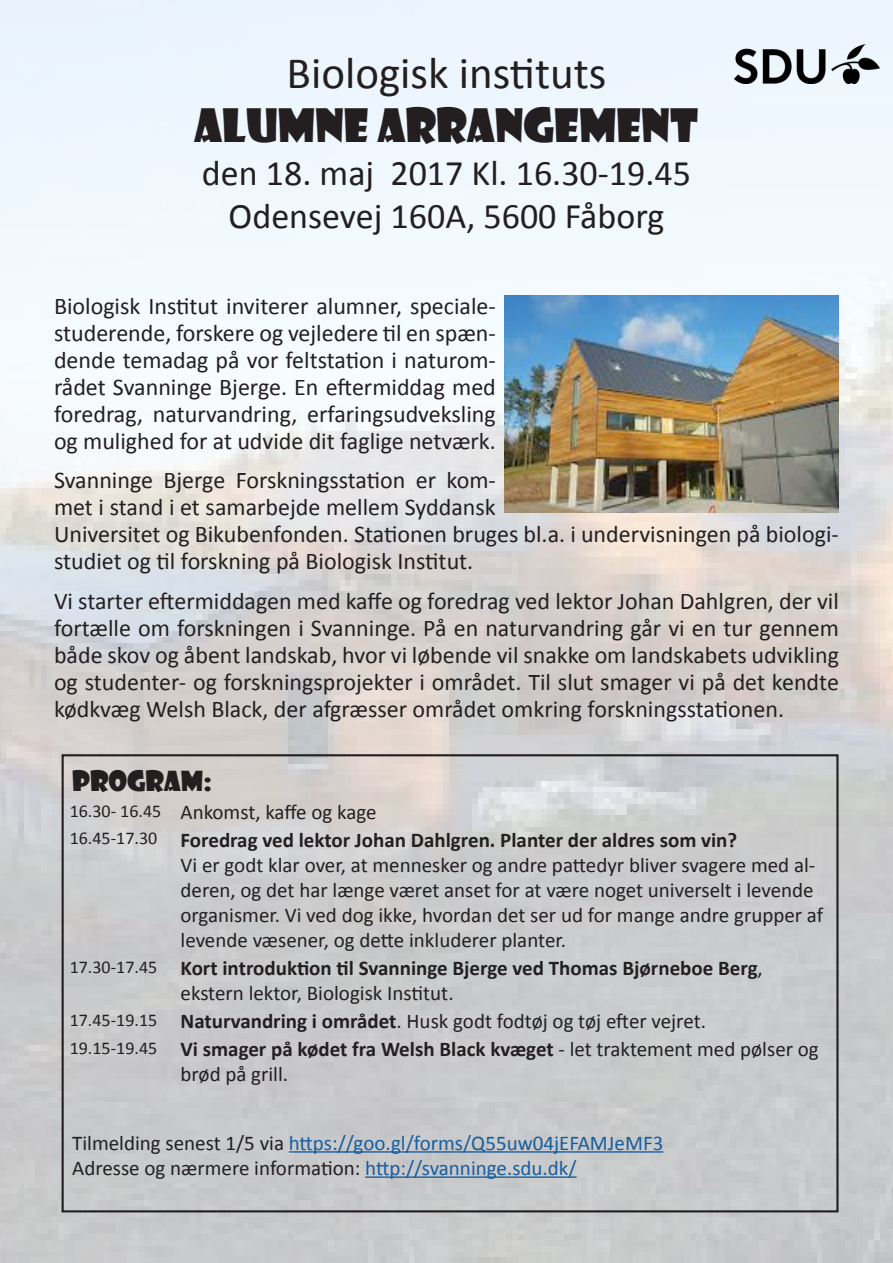
<style>
.page{position:relative;width:893px;height:1263px;background:#fff}
.page>*{position:absolute;margin:0;border:0;box-sizing:border-box;transform-origin:0 0}
.t1{font:45px "Calibri";color:#231f20}
.t2{font:45px "Showcard Gothic";color:#231f20}
.t3{font:36px "Calibri";color:#231f20}
.t4{font:27px "Showcard Gothic";color:#231f20}
.t5{font:24px/27px "Calibri";color:#231f20;text-align:justify}
.t6{font:21px/25.2px "Calibri";color:#231f20}
.t7{font:700 21px "Calibri";color:#231f20}
.t8{font:21px "Calibri";color:#175d9e}
.t9{font:18px "Calibri";color:#231f20}
.s1{font-weight:400}
.s2{font-weight:700}
.s3{color:#231f20}
.s4{color:#175d9e}
</style>
<div class="page">
<img style="left:0;top:0;width:893px;height:1263px">
<img style="left:504px;top:296px;width:334px;height:217px">
<hr style="left:289px;top:1151px;width:374px;height:1px;background:#175d9e">
<hr style="left:365px;top:1176px;width:212px;height:2px;background:#175d9e">
<div style="left:62px;top:754px;width:776px;height:458px;border:2px solid #231f20"></div>
<img style="left:734px;top:44px;width:145px;height:39px">
<p class="t1" style="left:287px;top:44px;width:321px">Biologisk instituts</p>
<p class="t2" style="left:195px;top:95px;width:505px">ALUMNE ARRANGEMENT</p>
<p class="t3" style="left:202px;top:150px;width:490px">den 18. maj 2017 Kl. 16.30-19.45</p>
<p class="t3" style="left:229px;top:193px;width:437px">Odensevej 160A, 5600 Fåborg</p>
<p class="t5" style="left:54px;top:292px;width:443px">Biologisk Institut inviterer alumner, speciale&shy;studerende, forskere og vejledere til en spæn&shy;dende temadag på vor feltstation i naturom&shy;rådet Svanninge Bjerge. En eftermiddag med foredrag, naturvandring, erfaringsudveksling og mulighed for at udvide dit faglige netværk.</p>
<p class="t5" style="left:54px;top:467px;width:786px;text-align:left">Svanninge Bjerge Forskningsstation er kom-<br>met i stand i et samarbejde mellem Syddansk<br>Universitet og Bikubenfonden. Stationen bruges bl.a. i undervisningen på biologi&shy;studiet og til forskning på Biologisk Institut.</p>
<p class="t5" style="left:54px;top:588px;width:786px">Vi starter eftermiddagen med kaffe og foredrag ved lektor Johan Dahlgren, der vil fortælle om forskningen i Svanninge. På en naturvandring går vi en tur gennem både skov og åbent landskab, hvor vi løbende vil snakke om landskabets udvikling og studenter- og forskningsprojekter i området. Til slut smager vi på det kendte kødkvæg Welsh Black, der afgræsser området omkring forskningsstationen.</p>
<p class="t4" style="left:72px;top:763px;width:142px">PROGRAM:</p>
<p class="t9" style="left:70px;top:799px;width:93px">16.30- 16.45</p>
<p class="t6" style="left:181px;top:799px;width:198px">Ankomst, kaffe og kage</p>
<p class="t9" style="left:70px;top:827px;width:89px">16.45-17.30</p>
<p class="t7" style="left:181px;top:826px;width:558px">Foredrag ved lektor Johan Dahlgren. Planter der aldres som vin?</p>
<p class="t6" style="left:181px;top:852px;width:644px">Vi er godt klar over, at mennesker og andre pattedyr bliver svagere med al&shy;deren, og det har længe været anset for at være noget universelt i levende organismer. Vi ved dog ikke, hvordan det ser ud for mange andre grupper af levende væsener, og dette inkluderer planter.</p>
<p class="t9" style="left:70px;top:956px;width:89px">17.30-17.45</p>
<p class="t7" style="left:181px;top:955px;width:584px">Kort introduktion til Svanninge Bjerge ved Thomas Bjørneboe Berg<span class="s1">,</span></p>
<p class="t6" style="left:181px;top:981px;width:275px">ekstern lektor, Biologisk Institut.</p>
<p class="t9" style="left:70px;top:1008px;width:89px">17.45-19.15</p>
<p class="t6" style="left:181px;top:1009px;width:527px"><span class="s2">Naturvandring i området</span>. Husk godt fodtøj og tøj efter vejret.</p>
<p class="t9" style="left:70px;top:1036px;width:89px">19.15-19.45</p>
<p class="t6" style="left:181px;top:1036px;width:640px"><span class="s2">Vi smager på kødet fra Welsh Black kvæget</span> - let traktement med pølser og brød på grill.</p>
<p class="t8" style="left:72px;top:1129px;width:593px"><span class="s3">Tilmelding senest 1/5 via</span> https://goo.gl/forms/Q55uw04jEFAMJeMF3</p>
<p class="t6" style="left:72px;top:1155px;width:506px">Adresse og nærmere information: <span class="s4">http://svanninge.sdu.dk/</span></p>
</div>
